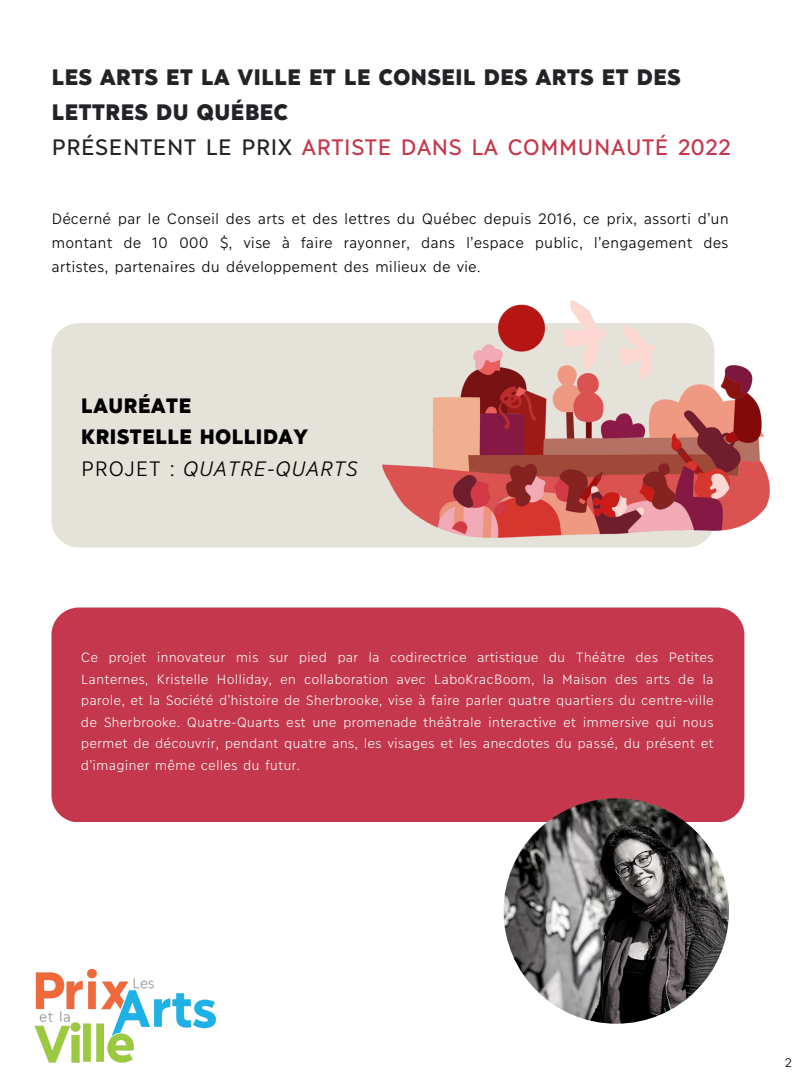
<style>
.page{position:relative;width:810px;height:1080px;background:#fff}
.page>*{position:absolute;margin:0;border:0;box-sizing:border-box;transform-origin:0 0}
.t1{font:900 22.31px/35.1px "Ilisarniq";color:#242226}
.t2{font:900 20.81px/31.4px "Ilisarniq";color:#000}
.t3{font:300 15px/23.9px "Ilisarniq";color:#000;text-align:justify}
.t4{font:300 13.5px/21.6px "Ilisarniq";color:#f2f2f2;text-align:justify}
.t5{font:300 12.5px "Ilisarniq";color:#000}
.s1{font-weight:400}
.s2{font-weight:400;color:#c5374c}
.s3{font-weight:300}
.s4{font-weight:300;font-style:italic}
</style>
<div class="page">
<div style="left:51px;top:323px;width:663px;height:225px;background:#e5e2da;border-radius:27px"></div>
<div style="left:51px;top:608px;width:693px;height:214px;background:#c5374c;border-radius:27px"></div>
<img style="left:383px;top:300px;width:387px;height:238px">
<img style="left:504px;top:798px;width:225px;height:226px;border-radius:50%">
<img style="left:34px;top:968px;width:182px;height:95px">
<h1 class="t1" style="left:51px;top:57px;width:681px">LES ARTS ET LA VILLE ET LE CONSEIL DES ARTS ET DES<br>LETTRES DU QUÉBEC<br><span class="s1">PRÉSENTENT LE PRIX</span> <span class="s2">ARTISTE DANS LA COMMUNAUTÉ 2022</span></h1>
<p class="t3" style="left:51px;top:205px;width:679px">Décerné par le Conseil des arts et des lettres du Québec depuis 2016, ce prix, assorti d’un montant de 10 000 $, vise à faire rayonner, dans l’espace public, l’engagement des artistes, partenaires du développement des milieux de vie.</p>
<h2 class="t2" style="left:81px;top:388px;width:279px">LAURÉATE<br>KRISTELLE HOLLIDAY<br><span class="s3">PROJET :</span> <span class="s4">QUATRE-QUARTS</span></h2>
<p class="t4" style="left:81px;top:645px;width:634px">Ce projet innovateur mis sur pied par la codirectrice artistique du Théâtre des Petites Lanternes, Kristelle Holliday, en collaboration avec LaboKracBoom, la Maison des arts de la parole, et la Société d’histoire de Sherbrooke, vise à faire parler quatre quartiers du centre-ville de Sherbrooke. Quatre-Quarts est une promenade théâtrale interactive et immersive qui nous permet de découvrir, pendant quatre ans, les visages et les anecdotes du passé, du présent et d’imaginer même celles du futur.</p>
<p class="t5" style="left:785px;top:1054px;width:9px">2</p>
</div>
